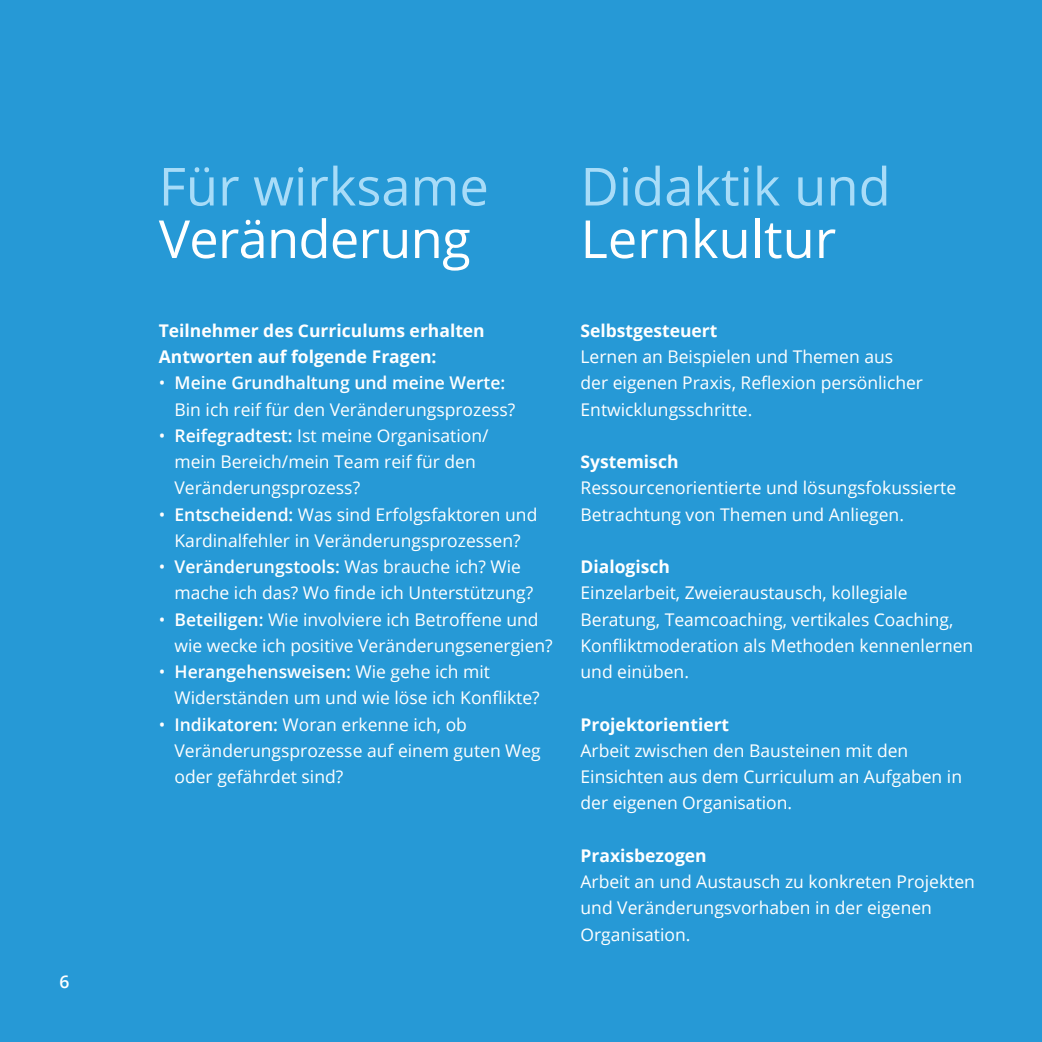
<style>
.page{position:relative;width:1042px;height:1042px;background:#2699d6}
.page>*{position:absolute;margin:0;border:0;box-sizing:border-box;transform-origin:0 0}
.t1{font:52.5px/52.5px "Open Sans";color:#a8dcf8}
.t2{font:52.5px "Open Sans";color:#fff}
.t3{font:17.5px/26.2px "Open Sans";color:#fff}
.t4{font:700 17.5px/26.2px "Open Sans";color:#fff}
.t5{font:600 17.5px "Open Sans";color:#fff}
.s1{color:#fff}
.s2{font-weight:600}
.s3{font-weight:700}
</style>
<div class="page">
<p class="t5" style="left:60px;top:969px;width:11px">6</p>
<p class="t1" style="left:159px;top:159px;width:332px">Für wirksame<br><span class="s1">Veränderung</span></p>
<p class="t1" style="left:580px;top:159px;width:312px">Didaktik und</p>
<p class="t2" style="left:580px;top:203px;width:257px">Lernkultur</p>
<p class="t4" style="left:159px;top:317px;width:327px">Teilnehmer des Curriculums erhalten<br>Antworten auf folgende Fragen:</p>
<p class="t3" style="left:174px;top:369px;width:342px;text-indent:-16px">• <span class="s2">Meine Grundhaltung und meine Werte:<br></span>Bin ich reif für den Veränderungsprozess?</p>
<p class="t3" style="left:174px;top:422px;width:315px;text-indent:-16px">• <span class="s2">Reifegradtest:</span> Ist meine Organisation/ mein Bereich/mein Team reif für den<br>Veränderungsprozess?</p>
<p class="t3" style="left:159px;top:501px;width:380px;text-align:center">• <span class="s2">Entscheidend:</span> Was sind Erfolgsfaktoren und<br>Kardinalfehler in Veränderungsprozessen?</p>
<p class="t3" style="left:174px;top:553px;width:360px;text-indent:-16px">• <span class="s2">Veränderungstools:</span> Was brauche ich? Wie mache ich das? Wo finde ich Unterstützung?</p>
<p class="t3" style="left:174px;top:606px;width:380px;text-indent:-16px">• <span class="s2">Beteiligen:</span> Wie involviere ich Betroffene und wie wecke ich positive Veränderungsenergien?</p>
<p class="t3" style="left:174px;top:658px;width:367px;text-indent:-16px">• <span class="s2">Herangehensweisen:</span> Wie gehe ich mit<br>Widerständen um und wie löse ich Konflikte?</p>
<p class="t3" style="left:174px;top:711px;width:368px;text-indent:-16px">• <span class="s2">Indikatoren:</span> Woran erkenne ich, ob<br>Veränderungsprozesse auf einem guten Weg oder gefährdet sind?</p>
<p class="t3" style="left:580px;top:317px;width:344px"><span class="s3">Selbstgesteuert<br></span>Lernen an Beispielen und Themen aus der eigenen Praxis, Reflexion persönlicher<br>Entwicklungsschritte.</p>
<p class="t3" style="left:580px;top:448px;width:377px"><span class="s3">Systemisch<br></span>Ressourcenorientierte und lösungsfokussierte<br>Betrachtung von Themen und Anliegen.</p>
<p class="t4" style="left:580px;top:553px;width:91px">Dialogisch</p>
<p class="t3" style="left:580px;top:579px;width:394px">Einzelarbeit, Zweieraustausch, kollegiale Beratung, Teamcoaching, vertikales Coaching, Konfliktmoderation als Methoden kennenlernen und einüben.</p>
<p class="t4" style="left:580px;top:711px;width:150px">Projektorientiert</p>
<p class="t3" style="left:580px;top:737px;width:383px">Arbeit zwischen den Bausteinen mit den<br>Einsichten aus dem Curriculum an Aufgaben in der eigenen Organisation.</p>
<p class="t4" style="left:580px;top:842px;width:128px">Praxisbezogen</p>
<p class="t3" style="left:580px;top:868px;width:396px">Arbeit an und Austausch zu konkreten Projekten und Veränderungsvorhaben in der eigenen<br>Organisation.</p>
</div>
